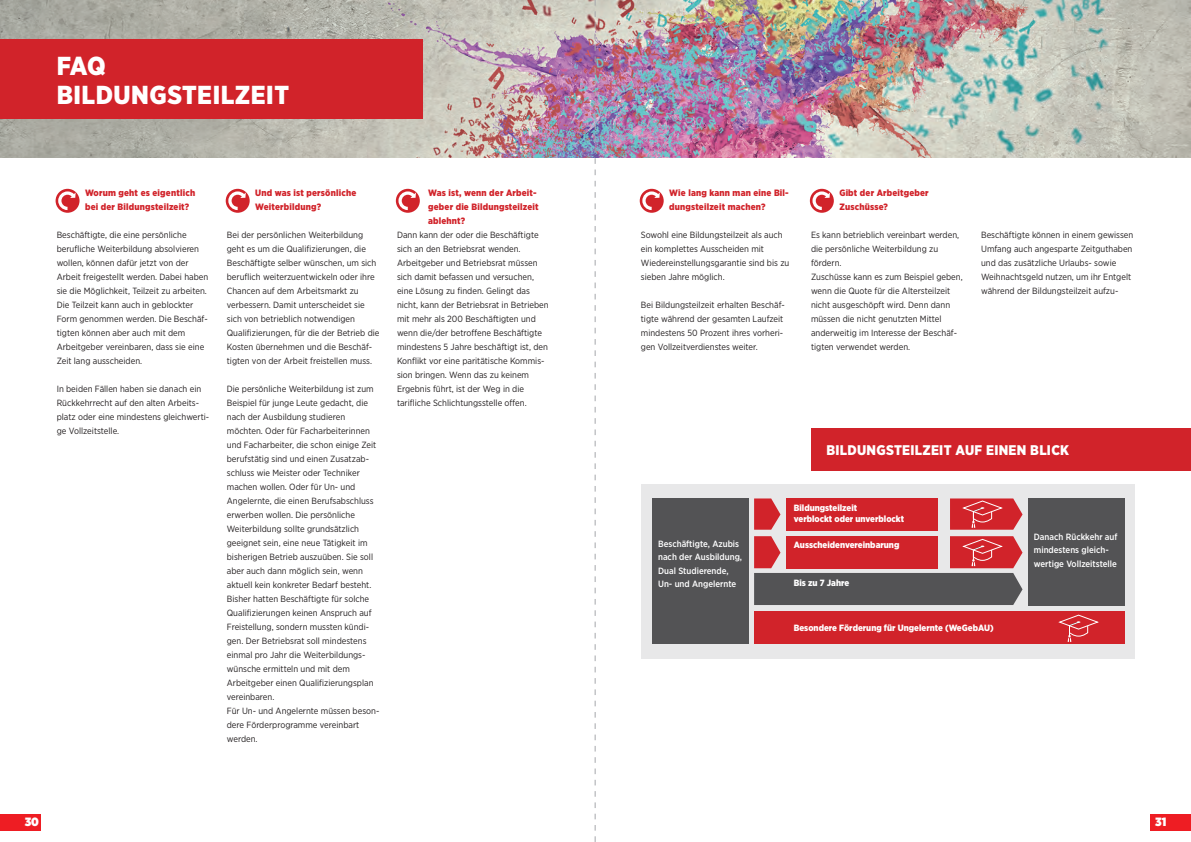
<style>
.page{position:relative;width:1191px;height:842px;background:#fff}
.page>*{position:absolute;margin:0;border:0;box-sizing:border-box;transform-origin:0 0}
.t1{font:900 26px/29px "Gotham Narrow";letter-spacing:.02em;color:#fff}
.t2{font:900 14px "Gotham Narrow";letter-spacing:.02em;color:#fff}
.t3{font:900 12px "Gotham Narrow";color:#fff}
.t4{font:900 9.2px/14px "Gotham Narrow";letter-spacing:.02em;color:#d1232a}
.t5{font:500 9.1px/13.6px "Gotham Narrow";color:#fff}
.t6{font:900 9.1px/11.3px "Gotham Narrow";color:#fff}
.t7{font:9px/14px "Gotham Narrow";color:#231f20}
</style>
<div class="page">
<div style="left:641px;top:485px;width:493px;height:174px;background:#e8e8e9"></div>
<img style="left:0;top:0;width:1191px;height:157px">
<div style="left:652px;top:498px;width:97px;height:146px;background:#535355"></div>
<div style="left:1028px;top:498px;width:96px;height:108px;background:#535355"></div>
<div style="left:785px;top:498px;width:152px;height:32px;background:#d1232a"></div>
<div style="left:754px;top:612px;width:370px;height:32px;background:#d1232a"></div>
<svg style="left:754px;top:498px;width:26px;height:32px"></svg>
<svg style="left:950px;top:498px;width:72px;height:32px;background:#d54046"></svg>
<svg style="left:754px;top:536px;width:268px;height:69px;background:#995054"></svg>
<svg style="left:1058px;top:614px;width:41px;height:28px"></svg>
<svg style="left:56px;top:189px;width:24px;height:24px"></svg>
<svg style="left:58px;top:191px;width:18px;height:19px"></svg>
<svg style="left:226px;top:189px;width:24px;height:24px"></svg>
<svg style="left:228px;top:191px;width:18px;height:19px"></svg>
<svg style="left:396px;top:189px;width:24px;height:24px"></svg>
<svg style="left:398px;top:191px;width:18px;height:19px"></svg>
<svg style="left:639px;top:189px;width:24px;height:24px"></svg>
<svg style="left:642px;top:191px;width:18px;height:19px"></svg>
<svg style="left:810px;top:189px;width:24px;height:24px"></svg>
<svg style="left:812px;top:191px;width:18px;height:19px"></svg>
<div style="left:811px;top:428px;width:380px;height:43px;background:#d1232a"></div>
<div style="left:0;top:40px;width:422px;height:79px;background:#d1232a"></div>
<div style="left:0;top:814px;width:41px;height:16px;background:#ee1d23"></div>
<div style="left:1150px;top:814px;width:41px;height:16px;background:#ee1d23"></div>
<svg style="left:595px;top:0;width:1px;height:842px"></svg>
<h1 class="t1" style="left:57px;top:51px;width:234px">FAQ<br>BILDUNGSTEILZEIT</h1>
<p class="t4" style="left:85px;top:186px;width:112px">Worum geht es eigentlich bei der Bildungsteilzeit?</p>
<p class="t7" style="left:57px;top:228px;width:153px">Beschäftigte, die eine persönliche berufliche Weiterbildung absolvieren wollen, können dafür jetzt von der Arbeit freigestellt werden. Dabei haben sie die Möglichkeit, Teilzeit zu arbeiten.<br>Die Teilzeit kann auch in geblockter Form genommen werden. Die Beschäf&shy;tigten können aber auch mit dem Arbeitgeber vereinbaren, dass sie eine Zeit lang ausscheiden.</p>
<p class="t7" style="left:57px;top:382px;width:154px">In beiden Fällen haben sie danach ein Rückkehrrecht auf den alten Arbeits&shy;platz oder eine mindestens gleichwerti&shy;ge Vollzeitstelle.</p>
<p class="t4" style="left:255px;top:186px;width:103px">Und was ist persönliche<br>Weiterbildung?</p>
<p class="t7" style="left:227px;top:228px;width:154px">Bei der persönlichen Weiterbildung geht es um die Qualifizierungen, die Beschäftigte selber wünschen, um sich beruflich weiterzuentwickeln oder ihre Chancen auf dem Arbeitsmarkt zu verbessern. Damit unterscheidet sie sich von betrieblich notwendigen Qualifizierungen, für die der Betrieb die Kosten übernehmen und die Beschäf&shy;tigten von der Arbeit freistellen muss.</p>
<p class="t7" style="left:227px;top:382px;width:154px">Die persönliche Weiterbildung ist zum Beispiel für junge Leute gedacht, die nach der Ausbildung studieren möchten. Oder für Facharbeiterinnen und Facharbeiter, die schon einige Zeit berufstätig sind und einen Zusatzab&shy;schluss wie Meister oder Techniker machen wollen. Oder für Un- und Angelernte, die einen Berufsabschluss erwerben wollen. Die persönliche Weiterbildung sollte grundsätzlich geeignet sein, eine neue Tätigkeit im bisherigen Betrieb auszuüben. Sie soll aber auch dann möglich sein, wenn aktuell kein konkreter Bedarf besteht.<br>Bisher hatten Beschäftigte für solche Qualifizierungen keinen Anspruch auf Freistellung, sondern mussten kündi&shy;gen. Der Betriebsrat soll mindestens einmal pro Jahr die Weiterbildungs&shy;wünsche ermitteln und mit dem Arbeitgeber einen Qualifizierungsplan vereinbaren.<br>Für Un- und Angelernte müssen beson&shy;dere Förderprogramme vereinbart werden.</p>
<p class="t4" style="left:428px;top:186px;width:112px">Was ist, wenn der Arbeit&shy;geber die Bildungsteilzeit ablehnt?</p>
<p class="t7" style="left:397px;top:228px;width:153px">Dann kann der oder die Beschäftigte sich an den Betriebsrat wenden.<br>Arbeitgeber und Betriebsrat müssen sich damit befassen und versuchen, eine Lösung zu finden. Gelingt das nicht, kann der Betriebsrat in Betrieben mit mehr als 200 Beschäftigten und wenn die/der betroffene Beschäftigte mindestens 5 Jahre beschäftigt ist, den Konflikt vor eine paritätische Kommis&shy;sion bringen. Wenn das zu keinem Ergebnis führt, ist der Weg in die tarifliche Schlichtungsstelle offen.</p>
<p class="t7" style="left:981px;top:228px;width:154px">Beschäftigte können in einem gewissen Umfang auch angesparte Zeitguthaben und das zusätzliche Urlaubs- sowie Weihnachtsgeld nutzen, um ihr Entgelt während der Bildungsteilzeit aufzu-</p>
<h2 class="t2" style="left:826px;top:441px;width:244px">BILDUNGSTEILZEIT AUF EINEN BLICK</h2>
<p class="t4" style="left:669px;top:186px;width:121px">Wie lang kann man eine Bil&shy;dungsteilzeit machen?</p>
<p class="t7" style="left:641px;top:228px;width:150px">Sowohl eine Bildungsteilzeit als auch ein komplettes Ausscheiden mit Wiedereinstellungsgarantie sind bis zu sieben Jahre möglich.</p>
<p class="t7" style="left:641px;top:298px;width:145px">Bei Bildungsteilzeit erhalten Beschäf&shy;tigte während der gesamten Laufzeit mindestens 50 Prozent ihres vorheri&shy;gen Vollzeitverdienstes weiter.</p>
<p class="t4" style="left:839px;top:186px;width:91px">Gibt der Arbeitgeber<br>Zuschüsse?</p>
<p class="t7" style="left:811px;top:228px;width:153px">Es kann betrieblich vereinbart werden, die persönliche Weiterbildung zu fördern.<br>Zuschüsse kann es zum Beispiel geben, wenn die Quote für die Altersteilzeit nicht ausgeschöpft wird. Denn dann müssen die nicht genutzten Mittel anderweitig im Interesse der Beschäf&shy;tigten verwendet werden.</p>
<p class="t6" style="left:794px;top:502px;width:112px">Bildungsteilzeit<br>verblockt oder unverblockt</p>
<p class="t6" style="left:794px;top:539px;width:107px">Ausscheidenvereinbarung</p>
<p class="t5" style="left:658px;top:536px;width:86px">Beschäftigte, Azubis nach der Ausbildung,<br>Dual Studierende,<br>Un- und Angelernte</p>
<p class="t5" style="left:1033px;top:530px;width:85px">Danach Rückkehr auf mindestens gleich&shy;wertige Vollzeitstelle</p>
<p class="t6" style="left:794px;top:577px;width:57px">Bis zu 7 Jahre</p>
<p class="t6" style="left:794px;top:622px;width:201px">Besondere Förderung für Ungelernte (WeGebAU)</p>
<h3 class="t3" style="left:25px;top:814px;width:16px">30</h3>
<h3 class="t3" style="left:1155px;top:814px;width:13px">31</h3>
</div>
